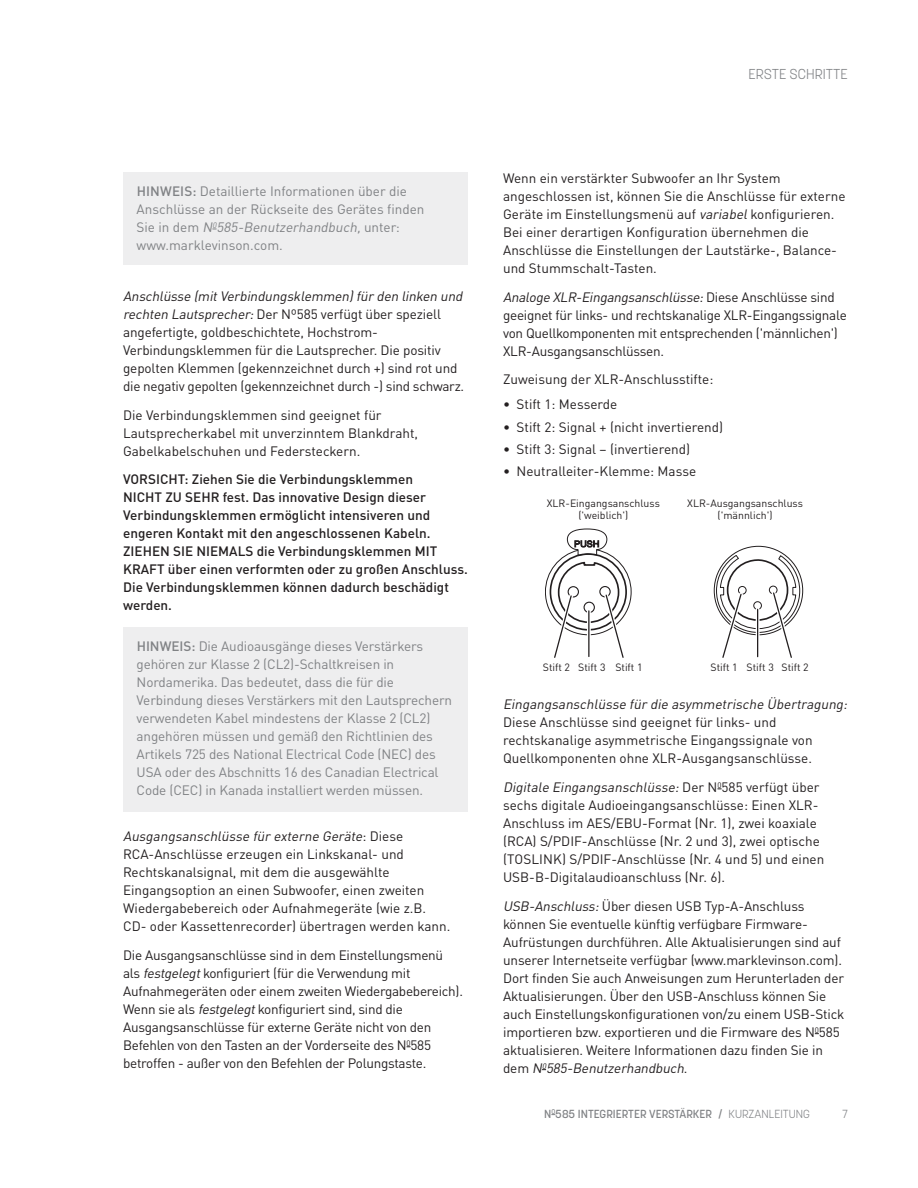
<style>
.page{position:relative;width:918px;height:1188px;background:#fff}
.page>*{position:absolute;margin:0;border:0;box-sizing:border-box;transform-origin:0 0}
.t1{font:300 14.25px "Korolev";color:#808285}
.body{font:13.5px/18px "DINOT";letter-spacing:-.01em;color:#231f20}
.t2{font:13.5px/18px "DINOT";letter-spacing:-.01em;color:#808285}
.body-2{font:500 13.5px/18px "DINOT";color:#231f20}
.bullets{font:13.5px "DINOT";color:#231f20}
.t3{font:500 11.7px "Korolev";color:#808285}
.t4{font:300 11.7px "Korolev";color:#808285}
.t5{font:10.5px/12px "DINOT";color:#231f20;text-align:center}
.s1{font-weight:500}
.s2{font-style:italic}
.s3{font-weight:300}
</style>
<div class="page">
<div style="left:123px;top:173px;width:345px;height:92px;background:#eeeeef"></div>
<div style="left:123px;top:628px;width:345px;height:184px;background:#eeeeef"></div>
<svg style="left:545px;top:529px;width:256px;height:129px"></svg>
<p class="t1" style="left:749px;top:65px;width:101px">ERSTE SCHRITTE</p>
<p class="t2" style="left:137px;top:182px;width:289px"><span class="s1">Hinweis:</span> Detaillierte Informationen über die Anschlüsse an der Rückseite des Gerätes finden S i e i n d e m <span class="s2">N</span><sup>0</sup><span class="s2">585-Benutzerhandbuch,</span>u n t e r: www.marklevinson.com.</p>
<p class="body" style="left:123px;top:287px;width:344px"><span class="s2">Anschlüsse (mitVerbindungsklemmen)fürden linken und rechten Lautsprecher:</span>Der Nº585 verfügt über speziell angefertigte, goldbeschichtete, Hochstrom-Verbindungsklemmen für die Lautsprecher. Die positiv gepolten Klemmen (gekennzeichnet durch +) sind rot und die negativ gepolten (gekennzeichnet durch -) sind schwarz.</p>
<p class="body" style="left:123px;top:405px;width:297px">Die Verbindungsklemmen sind geeignet für<br>Lautsprecherkabel mit unverzinntem Blankdraht,<br>Gabelkabelschuhen und Federsteckern.</p>
<p class="body-2" style="left:123px;top:470px;width:9px">VORSIC</p>
<p class="body-2" style="left:123px;top:470px;width:309px;text-indent:45px">HT: Ziehen Sie die Verbindungsklemmen NICHT ZU SEHR fest. Das innovative Design dieser Verbindungsklemmen ermöglicht intensiveren und engeren Kontakt mit den angeschlossenen Kabeln.<br>ZIEHEN SIE NIEMALS</p>
<p class="body-2" style="left:257px;top:542px;width:167px">die Verbindungsklemmen MIT</p>
<p class="body-2" style="left:123px;top:560px;width:346px;text-indent:45px">über einen verformten oder zu großen Anschluss.<br>Die Verbindungsklemmen können dadurch beschädigt werden.</p>
<p class="t2" style="left:137px;top:637px;width:317px"><span class="s1">Hinweis:</span> Die Audioausgänge dieses Verstärkers gehören zur Klasse 2 (CL2)-Schaltkreisen in Nordamerika. Das bedeutet, dass die für die Verbindung dieses Verstärkers mit den Lautsprechern verwendeten Kabel mindestens der Klasse 2 (CL2) angehören müssen und gemäß den Richtlinien des Artikels 725 des National Electrical Code (NEC) des USA oder des Abschnitts 16 des Canadian Electrical Code (CEC) in Kanada installiert werden müssen.</p>
<p class="body" style="left:123px;top:827px;width:329px"><span class="s2">Ausgangsanschlüsse für externe Geräte</span>: D i e s e RCA-Anschlüsse erzeugen ein Linkskanal- und Rechtskanalsignal, mit dem die ausgewählte Eingangsoption an einen Subwoofer, einen zweiten Wiedergabebereich oder Aufnahmegeräte (wie z.B.<br>CD- oder Kassettenrecorder) übertragen werden kann.</p>
<p class="body" style="left:123px;top:946px;width:341px">Die Ausgangsanschlüsse sind in dem Einstellungsmenü als <span class="s2">festgelegt</span>konfiguriert (für die Verwendung mit Aufnahmegeräten oder einem zweiten Wiedergabebereich).<br>Wenn sie als <span class="s2">festgelegt</span>konfiguriert sind, sind die Ausgangsanschlüsse für externe Geräte nicht von den Befehlen von den Tasten an der Vorderseite des N<sup>0</sup>585 betroffen - außer von den Befehlen der Polungstaste.</p>
<p class="body-2" style="left:123px;top:560px;width:9px">KRAFT</p>
<p class="body" style="left:503px;top:169px;width:344px">Wenn ein verstärkter Subwoofer an Ihr System angeschlossen ist, können Sie die Anschlüsse für externe Geräte im Einstellungsmenü auf <span class="s2">variabel</span>konfigurieren.<br>Bei einer derartigen Konfiguration übernehmen die Anschlüsse die Einstellungen der Lautstärke-, Balance&shy;und Stummschalt-Tasten.</p>
<p class="body" style="left:503px;top:288px;width:345px"><span class="s2">Analoge XLR-Eingangsanschlüsse:</span>D i e s e A n s c h l ü s s e s i n d geeignet für links- und rechtskanalige XLR-Eingangssignale von Quellkomponenten mit entsprechenden ('männlichen')<br>XLR-Ausgangsanschlüssen.</p>
<p class="body" style="left:503px;top:370px;width:212px">Zuweisung der XLR-Anschlusstifte:</p>
<p class="bullets" style="left:503px;top:396px;width:116px">• Stift 1: Messerde</p>
<p class="bullets" style="left:503px;top:418px;width:222px">• Stift 2: Signal + (nicht invertierend)</p>
<p class="bullets" style="left:503px;top:441px;width:189px">• Stift 3: Signal – (invertierend)</p>
<p class="bullets" style="left:503px;top:463px;width:195px">• Neutralleiter-Klemme: Masse</p>
<p class="t5" style="left:547px;top:497px;width:115px">XLR-Eingangsanschluss ('weiblich')</p>
<p class="t5" style="left:687px;top:497px;width:117px">XLR-Ausgangsanschluss ('männlich')</p>
<p class="t5" style="left:543px;top:661px;width:101px">Stift 2 Stift 3 Stift 1</p>
<p class="t5" style="left:711px;top:661px;width:100px">Stift 1 Stift 3 Stift 2</p>
<p class="body" style="left:503px;top:695px;width:349px"><span class="s2">Eingangsanschlüsse für die asymmetrische Übertragung:<br></span>Diese Anschlüsse sind geeignet für links- und rechtskanalige asymmetrische Eingangssignale von Quellkomponenten ohne XLR-Ausgangsanschlüsse.</p>
<p class="body" style="left:503px;top:778px;width:318px"><span class="s2">Digitale Eingangsanschlüsse:</span>D e r N <sup>0</sup> 5 8 5 ve rf ü g t ü b e r sechs digitale Audioeingangsanschlüsse: Einen XLR-Anschluss im AES/EBU-Format (Nr. 1), zwei koaxiale (RCA) S/PDIF-Anschlüsse (Nr. 2 und 3), zwei optische (Toslink</p>
<p class="body" style="left:503px;top:850px;width:323px;text-indent:59px">) S/PDIF-Anschlüsse (Nr. 4 und 5) und einen<br>USB-B-Digitalaudioanschluss (Nr. 6).</p>
<p class="body" style="left:503px;top:897px;width:343px"><span class="s2">USB-Anschluss:</span>Über diesen USB Typ-A-Anschluss können Sie eventuelle künftig verfügbare Firmware-Aufrüstungen durchführen. Alle Aktualisierungen sind auf unserer Internetseite verfügbar (www.marklevinson.com).<br>Dort finden Sie auch Anweisungen zum Herunterladen der Aktualisierungen. Über den USB-Anschluss können Sie auch Einstellungskonfigurationen von/zu einem USB-Stick importieren bzw. exportieren und die Firmware des N<sup>0</sup>585 aktualisieren. Weitere Informationen dazu finden Sie in<br>d e m <span class="s2">N</span><sup>0</sup><span class="s2">585-Benutzerhandbuch</span>.</p>
<p class="t3" style="left:544px;top:1106px;width:267px">N<sup>0</sup>585 INTEGRIERTER VERSTÄRKER / <span class="s3">KURZANLEITUNG</span></p>
<p class="t4" style="left:842px;top:1106px;width:7px">7</p>
</div>
